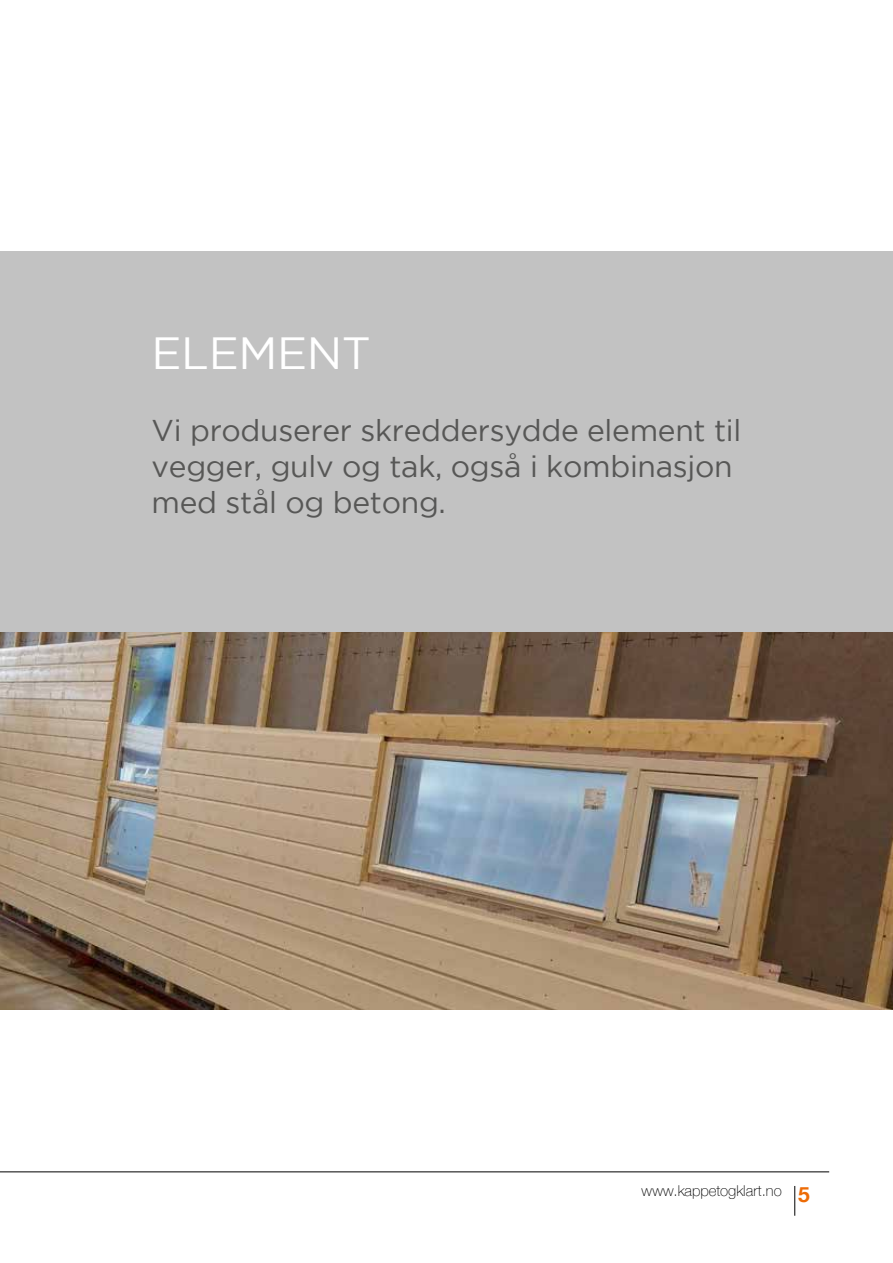
<style>
.page{position:relative;width:893px;height:1263px;background:#fff}
.page>*{position:absolute;margin:0;border:0;box-sizing:border-box;transform-origin:0 0}
.t1{font:45px "Gotham";letter-spacing:-.01em;color:#fff}
.t2{font:30px/36px "Gotham";letter-spacing:-.01em;color:#575756}
.t3{font:700 21px "Helvetica Neue";color:#ed6b06}
.t4{font:100 15px "Helvetica Neue";color:#000}
</style>
<div class="page">
<hr style="left:0;top:1171px;width:829px;height:1px;background:#000">
<hr style="left:794px;top:1186px;width:1px;height:30px;background:#000">
<div style="left:0;top:251px;width:893px;height:387px;background:#c2c2c2"></div>
<img style="left:0;top:632px;width:893px;height:378px">
<h1 class="t1" style="left:152px;top:328px;width:221px">ELEMENT</h1>
<p class="t2" style="left:152px;top:412px;width:591px">Vi produserer skreddersydde element til vegger, gulv og tak, også i kombinasjon med stål og betong.</p>
<p class="t4" style="left:642px;top:1179px;width:142px">www.kappetogklart.no</p>
<p class="t3" style="left:798px;top:1177px;width:13px">5</p>
</div>
